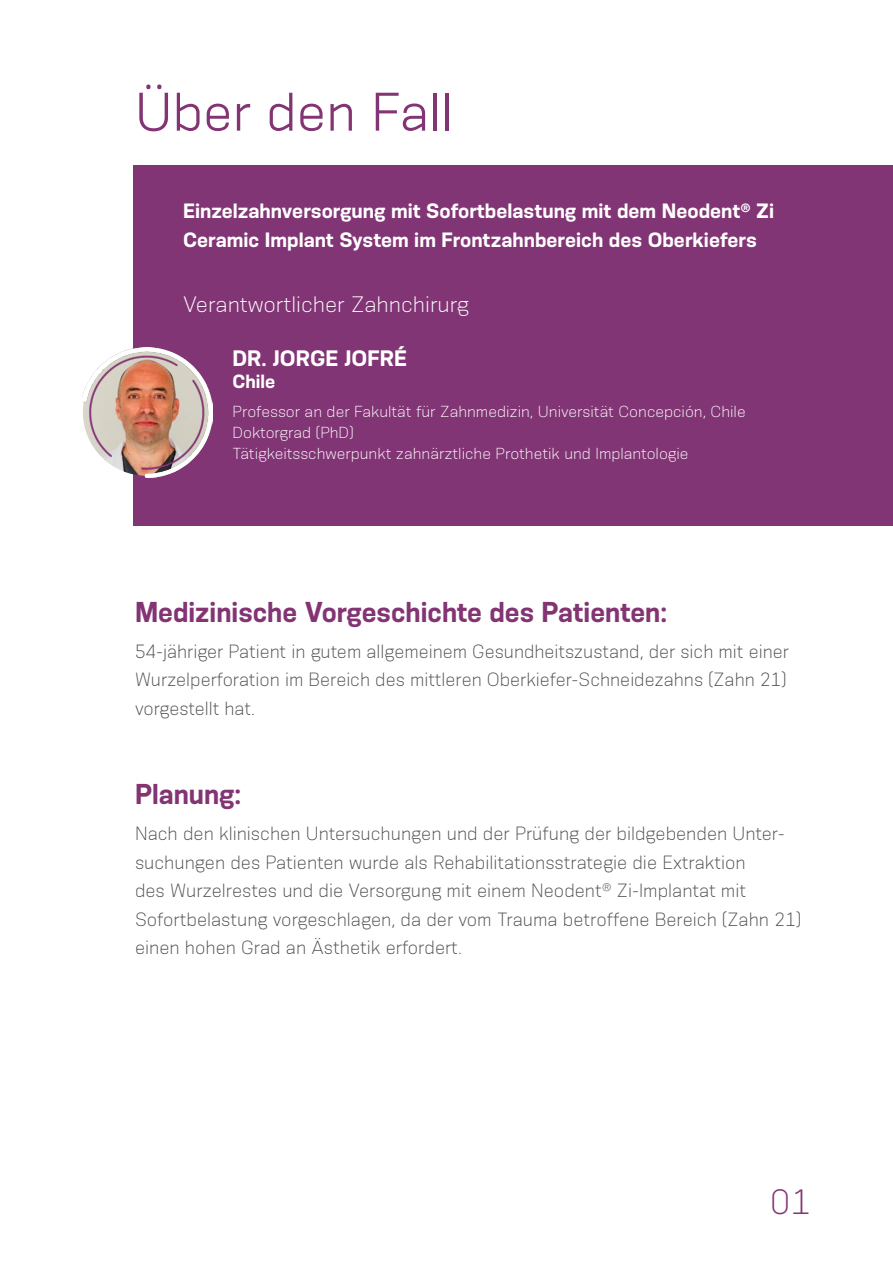
<style>
.page{position:relative;width:893px;height:1263px;background:#fff}
.page>*{position:absolute;margin:0;border:0;box-sizing:border-box;transform-origin:0 0}
.t1{font:51px "Konsens";color:#833473}
.t2{font:300 33px "Konsens";color:#833473}
.t3{font:700 27px "Konsens";color:#833473}
.t4{font:300 21px "Konsens";color:#fff}
.t5{font:700 21px "Konsens";color:#fff}
.t6{font:700 19.5px/28.5px "Konsens";color:#fff}
.t7{font:300 18px/28.5px "Konsens";color:#4d4d4d}
.t8{font:300 18px/28.5px "Konsens";color:#4d4d4d;scale:.96 1}
.t9{font:700 18px "Konsens";color:#fff}
.t10{font:300 15px/21px "Konsens";color:#fff}
</style>
<div class="page">
<div style="left:133px;top:165px;width:760px;height:360px;background:#823575"></div>
<img style="left:82px;top:347px;width:131px;height:130px">
<h1 class="t1" style="left:135px;top:81px;width:320px">Über den Fall</h1>
<p class="t6" style="left:183px;top:196px;width:592px">Einzelzahnversorgung mit Sofortbelastung mit dem Neodent<sup>®</sup> Zi<br>Ceramic Implant System im Frontzahnbereich des Oberkiefers</p>
<p class="t4" style="left:183px;top:291px;width:287px">Verantwortlicher Zahnchirurg</p>
<p class="t5" style="left:232px;top:345px;width:176px">DR. JORGE JOFRÉ</p>
<p class="t9" style="left:232px;top:370px;width:44px">Chile</p>
<p class="t10" style="left:232px;top:401px;width:515px">Professor an der Fakultät für Zahnmedizin, Universität Concepción, Chile<br>Doktorgrad (PhD)<br>Tätigkeitsschwerpunkt zahnärztliche Prothetik und Implantologie</p>
<h3 class="t3" style="left:135px;top:594px;width:534px">Medizinische Vorgeschichte des Patienten:</h3>
<p class="t8" style="left:135px;top:636px;width:683px">54-jähriger Patient in gutem allgemeinem Gesundheitszustand, der sich mit einer<br>Wurzelperforation im Bereich des mittleren Oberkiefer-Schneidezahns (Zahn 21) vorgestellt hat.</p>
<h3 class="t3" style="left:135px;top:777px;width:108px">Planung:</h3>
<p class="t7" style="left:135px;top:819px;width:667px">Nach den klinischen Untersuchungen und der Prüfung der bildgebenden Unter&shy;suchungen des Patienten wurde als Rehabilitationsstrategie die Extraktion<br>des Wurzelrestes und die Versorgung mit einem Neodent<sup>®</sup> Zi-Implantat mit Sofortbelastung vorgeschlagen, da der vom Trauma betroffene Bereich (Zahn 21) einen hohen Grad an Ästhetik erfordert.</p>
<h2 class="t2" style="left:770px;top:1182px;width:42px">01</h2>
</div>
